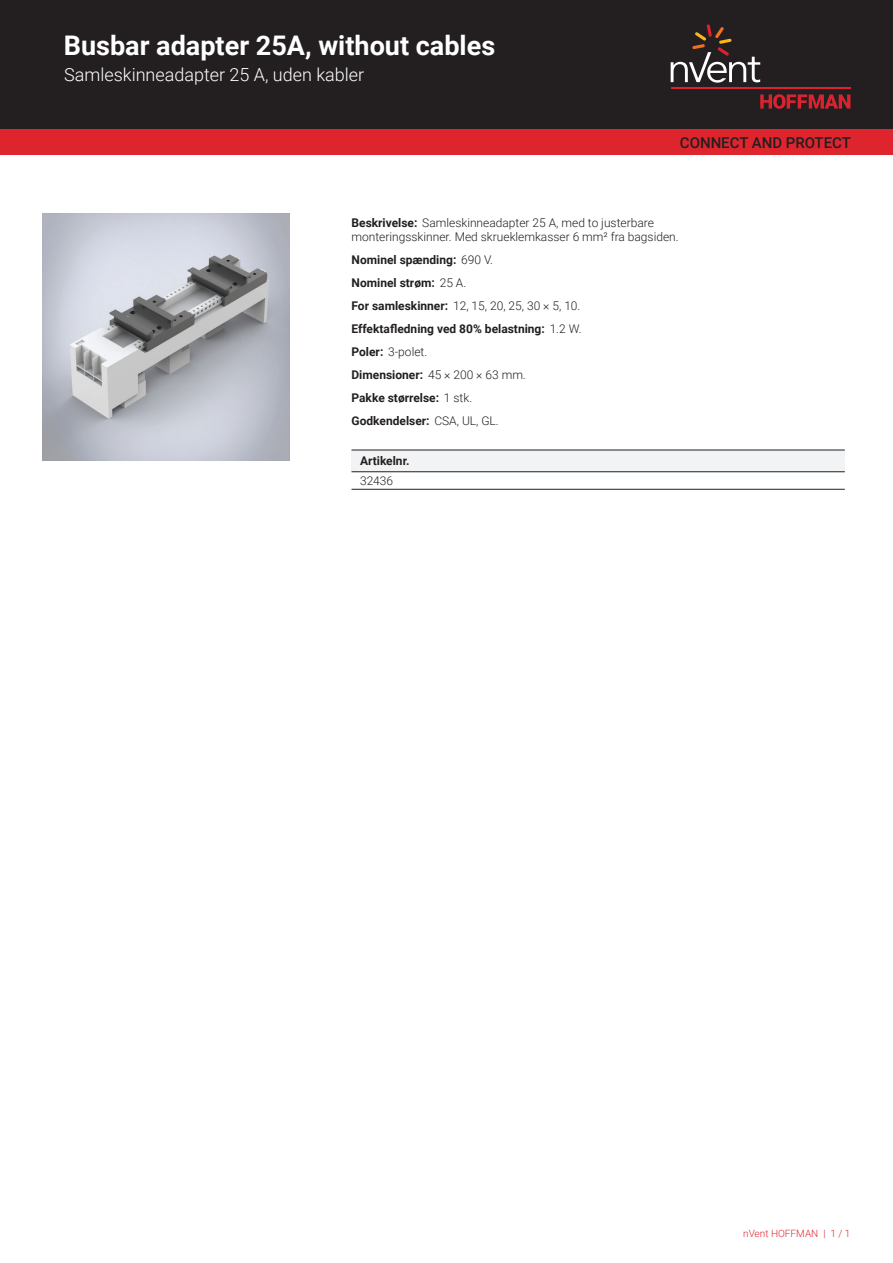
<style>
.page{position:relative;width:893px;height:1263px;background:#fff}
.page>*{position:absolute;margin:0;border:0;box-sizing:border-box;transform-origin:0 0}
.t1{font:700 27px "Roboto";color:#fff}
.t2{font:300 18px "Roboto";color:#fff}
.t3{font:500 15px "Roboto";color:#231f20}
.t4{font:700 12px/23px "Roboto";color:#231f20}
.t5{font:300 12px/14.4px "Roboto";color:#231f20}
.t6{font:300 10.05px "Roboto";color:#de252e}
.s1{font-weight:700}
.s2{font-weight:300}
</style>
<div class="page">
<div style="left:0;top:0;width:893px;height:129px;background:#231f20"></div>
<svg style="left:760px;top:94px;width:90px;height:15px"></svg>
<hr style="left:671px;top:88px;width:179px;height:1px;background:#db2230">
<svg style="left:671px;top:24px;width:89px;height:59px"></svg>
<div style="left:0;top:129px;width:893px;height:26px;background:#de252e"></div>
<div style="left:351px;top:450px;width:494px;height:22px;background:#f2f3f4"></div>
<hr style="left:351px;top:450px;width:494px;height:1px;background:#231f20">
<hr style="left:351px;top:489px;width:494px;height:1px;background:#231f20">
<hr style="left:351px;top:471px;width:494px;height:1px;background:#231f20">
<img style="left:43px;top:213px;width:246px;height:247px">
<h1 class="t1" style="left:64px;top:27px;width:433px">Busbar adapter 25A, without cables</h1>
<h2 class="t2" style="left:64px;top:62px;width:302px">Samleskinneadapter 25 A, uden kabler</h2>
<p class="t3" style="left:680px;top:132px;width:173px">CONNECT AND PROTECT</p>
<p class="t5" style="left:351px;top:215px;width:329px"><span class="s1">Beskrivelse:</span> Samleskinneadapter 25 A, med to justerbare monteringsskinner. Med skrueklemkasser 6 mm² fra bagsiden.</p>
<p class="t4" style="left:351px;top:248px;width:232px">Nominel spænding: <span class="s2">690 V.<br></span>Nominel strøm: <span class="s2">25 A.<br></span>For samleskinner: <span class="s2">12, 15, 20, 25, 30 × 5, 10.<br></span>Effektafledning ved 80% belastning: <span class="s2">1.2 W.<br></span>Poler: <span class="s2">3-polet.<br></span>Dimensioner: <span class="s2">45 × 200 × 63 mm.<br></span>Pakke størrelse: <span class="s2">1 stk.<br></span>Godkendelser: <span class="s2">CSA, UL, GL.</span></p>
<p class="t4" style="left:360px;top:449px;width:51px">Artikelnr.</p>
<p class="t5" style="left:360px;top:473px;width:35px">32436</p>
<p class="t6" style="left:743px;top:1226px;width:109px">nVent HOFFMAN | 1 / 1</p>
</div>
